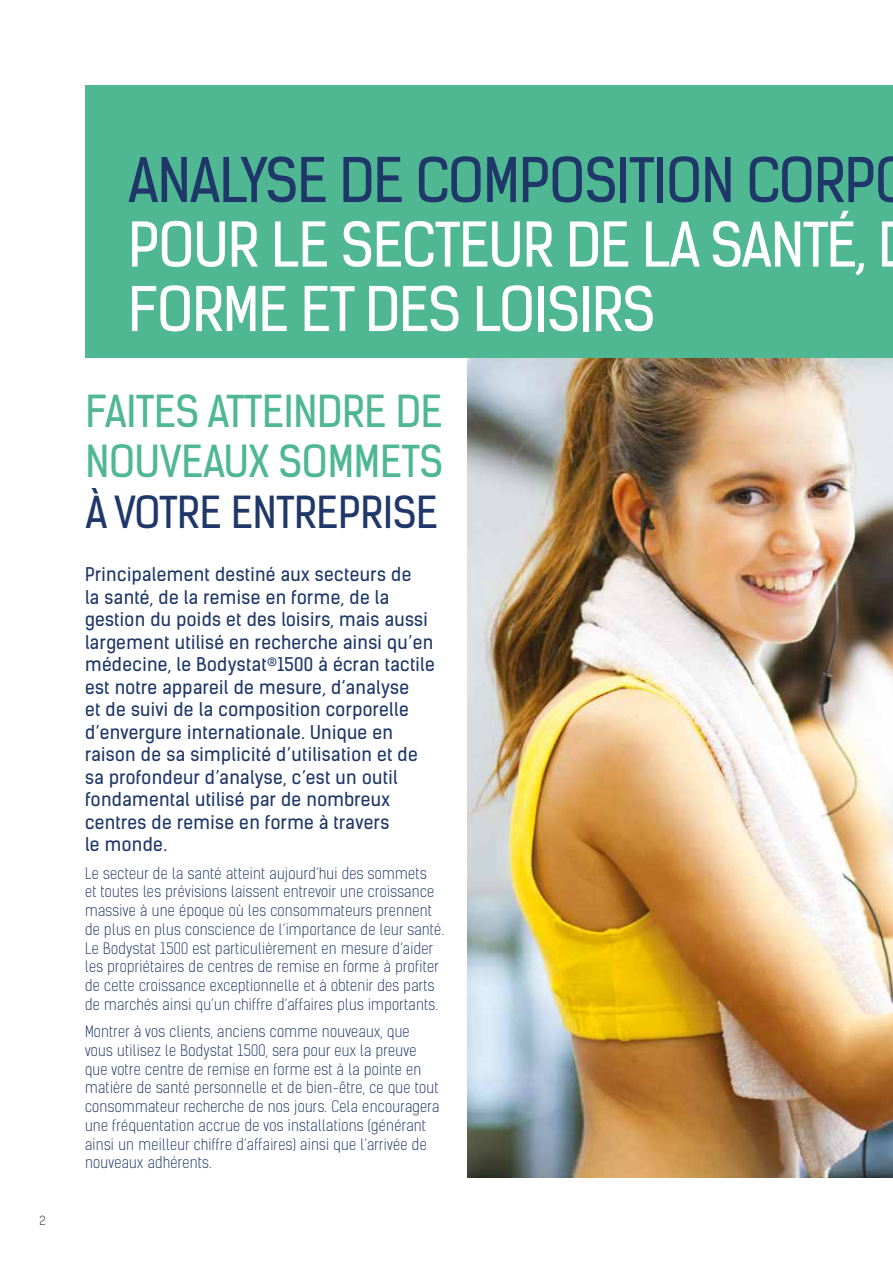
<style>
.page{position:relative;width:893px;height:1263px;background:#fff}
.page>*{position:absolute;margin:0;border:0;box-sizing:border-box;transform-origin:0 0}
.t1{font:58.5px/64.5px "Kelson Sans";letter-spacing:-.02em;color:#fff}
.t2{font:58.5px "Kelson Sans";letter-spacing:-.02em;color:#1f3869}
.t3{font:42px/50.4px "Kelson Sans";letter-spacing:-.005em;color:#50b793}
.t4{font:42px "Kelson Sans";letter-spacing:-.005em;color:#1f3869}
.t5{font:18px/22.5px "Kelson Sans";letter-spacing:.02em;color:#1f3869}
.t6{font:300 15px/18.8px "Kelson Sans";letter-spacing:.02em;color:#1f3869}
.t7{font:300 12px "Kelson Sans";color:#233047}
</style>
<div class="page">
<img style="left:468px;top:357px;width:425px;height:821px">
<div style="left:85px;top:85px;width:808px;height:272px;background:#50b793"></div>
<p class="t7" style="left:39px;top:1213px;width:8px">2</p>
<h1 class="t2" style="left:128px;top:144px;width:785px">ANALYSE DE COMPOSITION CORPO</h1>
<h1 class="t1" style="left:128px;top:213px;width:740px">POUR LE SECTEUR DE LA SANTÉ,<br>FORME ET DES LOISIRS</h1>
<h2 class="t3" style="left:85px;top:386px;width:360px">FAITES ATTEINDRE DE<br>NOUVEAUX SOMMETS</h2>
<h2 class="t4" style="left:85px;top:486px;width:354px">À VOTRE ENTREPRISE</h2>
<p class="t5" style="left:85px;top:563px;width:351px">Principalement destiné aux secteurs de<br>la santé, de la remise en forme, de la gestion du poids et des loisirs, mais aussi largement utilisé en recherche ainsi qu’en médecine, le Bodystat<sup>®</sup>1500 à écran tactile est notre appareil de mesure, d’analyse<br>et de suivi de la composition corporelle d’envergure internationale. Unique en raison de sa simplicité d’utilisation et de sa profondeur d’analyse, c’est un outil fondamental utilisé par de nombreux centres de remise en forme à travers<br>le monde.</p>
<p class="t6" style="left:85px;top:864px;width:361px">Le secteur de la santé atteint aujourd’hui des sommets<br>et toutes les prévisions laissent entrevoir une croissance massive à une époque où les consommateurs prennent de plus en plus conscience de l’importance de leur santé.<br>Le Bodystat 1500 est particulièrement en mesure d’aider les propriétaires de centres de remise en forme à profiter de cette croissance exceptionnelle et à obtenir des parts de marchés ainsi qu’un chiffre d’affaires plus importants.</p>
<p class="t6" style="left:85px;top:1022px;width:356px">Montrer à vos clients, anciens comme nouveaux, que vous utilisez le Bodystat 1500, sera pour eux la preuve que votre centre de remise en forme est à la pointe en matière de santé personnelle et de bien-être, ce que tout consommateur recherche de nos jours. Cela encouragera une fréquentation accrue de vos installations (générant ainsi un meilleur chiffre d’affaires) ainsi que l’arrivée de nouveaux adhérents.</p>
</div>
